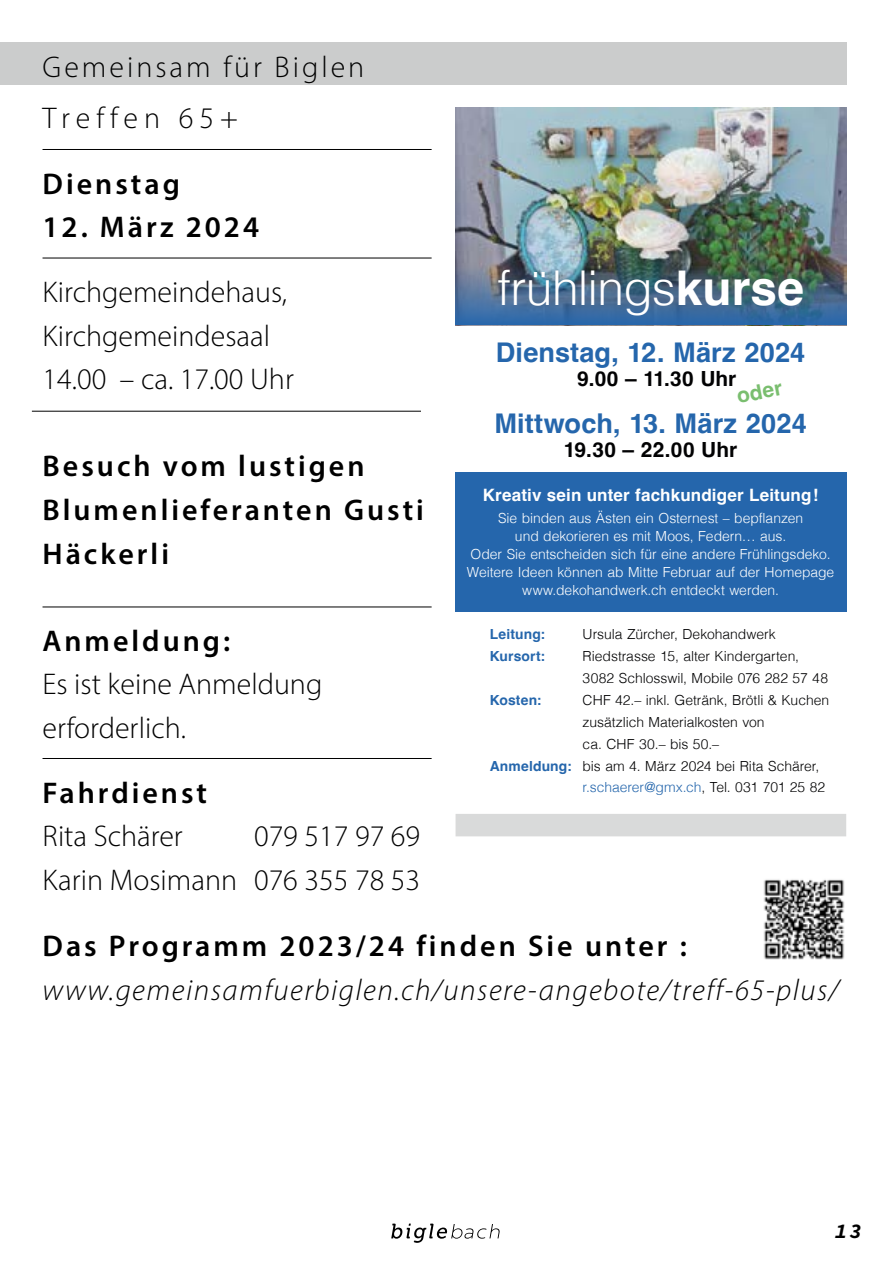
<style>
.page{position:relative;width:893px;height:1263px;background:#fff}
.page>*{position:absolute;margin:0;border:0;box-sizing:border-box;transform-origin:0 0}
.t1{font:300 48px "Helvetica";letter-spacing:-.015em;color:#fff}
.t2{font:300 30px/43.5px "Myriad Pro";color:#000}
.t3{font:600 30px/43.5px "Myriad Pro";letter-spacing:.1em;color:#000}
.t4{font:italic 300 30px "Myriad Pro";letter-spacing:.05em;color:#000}
.t5{font:300 30px/51.9px "Myriad Pro";letter-spacing:.1em;color:#000}
.t6{font:700 27.15px "Helvetica";letter-spacing:.005em;color:#2566ac}
.t7{font:italic 21px "Source Code Variable";color:#000}
.t8{font:700 20.85px "Helvetica";letter-spacing:.005em;color:#020203}
.t9{font:700 20.85px "Helvetica";color:#7abe6f}
.t10{font:700 17.1px "Helvetica";letter-spacing:.01em;color:#fff}
.t11{font:300 13.95px/21.9px "Helvetica";color:#020203}
.t12{font:300 13.95px/18.1px "Helvetica";color:#fff;text-align:center}
.t13{font:300 13.95px "Helvetica";letter-spacing:-.005em;color:#2566ac}
.t14{font:700 13.95px "Helvetica";letter-spacing:.01em;color:#2566ac}
.s1{font-weight:700}
.s2{font-weight:700;color:#2566ac}
.s3{color:#020203}
</style>
<div class="page">
<div style="left:0;top:43px;width:846px;height:42px;background:#cbcccc"></div>
<svg style="left:391px;top:1223px;width:109px;height:20px"></svg>
<hr style="left:43px;top:149px;width:389px;height:1px;background:#000">
<hr style="left:43px;top:258px;width:389px;height:1px;background:#000">
<hr style="left:43px;top:607px;width:389px;height:1px;background:#000">
<hr style="left:32px;top:411px;width:389px;height:1px;background:#000">
<hr style="left:43px;top:758px;width:389px;height:1px;background:#000">
<img style="left:763px;top:879px;width:82px;height:81px">
<div style="left:455px;top:472px;width:391px;height:140px;background:#2566ac"></div>
<img style="left:455px;top:108px;width:391px;height:158px">
<img style="left:455px;top:266px;width:391px;height:59px">
<div style="left:456px;top:814px;width:390px;height:22px;background:#d9dada"></div>
<h2 class="t5" style="left:43px;top:40px;width:323px">Gemeinsam für Biglen<br>Treffen 65+</h2>
<h2 class="t3" style="left:43px;top:161px;width:139px">Dienstag</h2>
<h2 class="t3" style="left:43px;top:205px;width:218px">12. März 2024</h2>
<h2 class="t2" style="left:43px;top:270px;width:253px">Kirchgemeindehaus,<br>Kirchgemeindesaal<br>14.00 – ca. 17.00 Uhr</h2>
<h2 class="t3" style="left:43px;top:444px;width:383px">Besuch vom lustigen<br>Blumenlieferanten Gusti<br>Häckerli</h2>
<h2 class="t3" style="left:43px;top:618px;width:189px">Anmeldung:</h2>
<h2 class="t2" style="left:43px;top:662px;width:281px">Es ist keine Anmeldung erforderlich.</h2>
<h2 class="t3" style="left:43px;top:770px;width:166px">Fahrdienst</h2>
<h2 class="t2" style="left:43px;top:814px;width:142px">Rita Schärer</h2>
<h2 class="t2" style="left:43px;top:814px;width:379px;text-align:right">079 517 97 69<br>Karin Mosimann 076 355 78 53</h2>
<h1 class="t1" style="left:497px;top:247px;width:308px">frühlings<span class="s1">kurse</span></h1>
<h3 class="t6" style="left:496px;top:336px;width:311px">Dienstag, 12. März 2024</h3>
<h3 class="t8" style="left:577px;top:366px;width:161px">9.00 – 11.30 Uhr</h3>
<h3 class="t6" style="left:494px;top:407px;width:314px">Mittwoch, 13. März 2024</h3>
<h3 class="t8" style="left:564px;top:437px;width:175px">19.30 – 22.00 Uhr</h3>
<p class="t10" style="left:483px;top:484px;width:337px">Kreativ sein unter fachkundiger Leitung!</p>
<p class="t12" style="left:467px;top:508px;width:369px">Sie binden aus Ästen ein Osternest – bepflanzen<br>und dekorieren es mit Moos, Federn… aus.<br>Oder Sie entscheiden sich für eine andere Frühlingsdeko.<br>Weitere Ideen können ab Mitte Februar auf der Homepage www.dekohandwerk.ch entdeckt werden.</p>
<p class="t14" style="left:490px;top:626px;width:57px">Leitung:</p>
<p class="t11" style="left:583px;top:622px;width:195px">Ursula Zürcher, Dekohandwerk</p>
<p class="t14" style="left:490px;top:647px;width:57px">Kursort:</p>
<p class="t11" style="left:583px;top:644px;width:247px">Riedstrasse 15, alter Kindergarten,<br>3082 Schlosswil, Mobile 076 282 57 48</p>
<p class="t14" style="left:490px;top:691px;width:53px">Kosten:</p>
<p class="t11" style="left:583px;top:688px;width:248px">CHF 42.– inkl. Getränk, Brötli &amp; Kuchen</p>
<p class="t11" style="left:583px;top:710px;width:184px">zusätzlich Materialkosten von</p>
<p class="t11" style="left:583px;top:732px;width:138px">ca. CHF 30.– bis 50.–</p>
<p class="t11" style="left:490px;top:754px;width:331px"><span class="s2">Anmeldung:</span> bis am 4. März 2024 bei Rita Schärer,</p>
<p class="t13" style="left:583px;top:776px;width:244px">r.schaerer@gmx.ch<span class="s3">, Tel. 031 701 25 82</span></p>
<h3 class="t9" style="left:735px;top:383px;width:47px;rotate:-11deg">oder</h3>
<h2 class="t3" style="left:43px;top:924px;width:646px">Das Programm 2023/24 finden Sie unter :</h2>
<h2 class="t4" style="left:43px;top:972px;width:798px">www.gemeinsamfuerbiglen.ch/unsere-angebote/treff-65-plus/</h2>
<h3 class="t7" style="left:835px;top:1215px;width:29px">13</h3>
</div>
